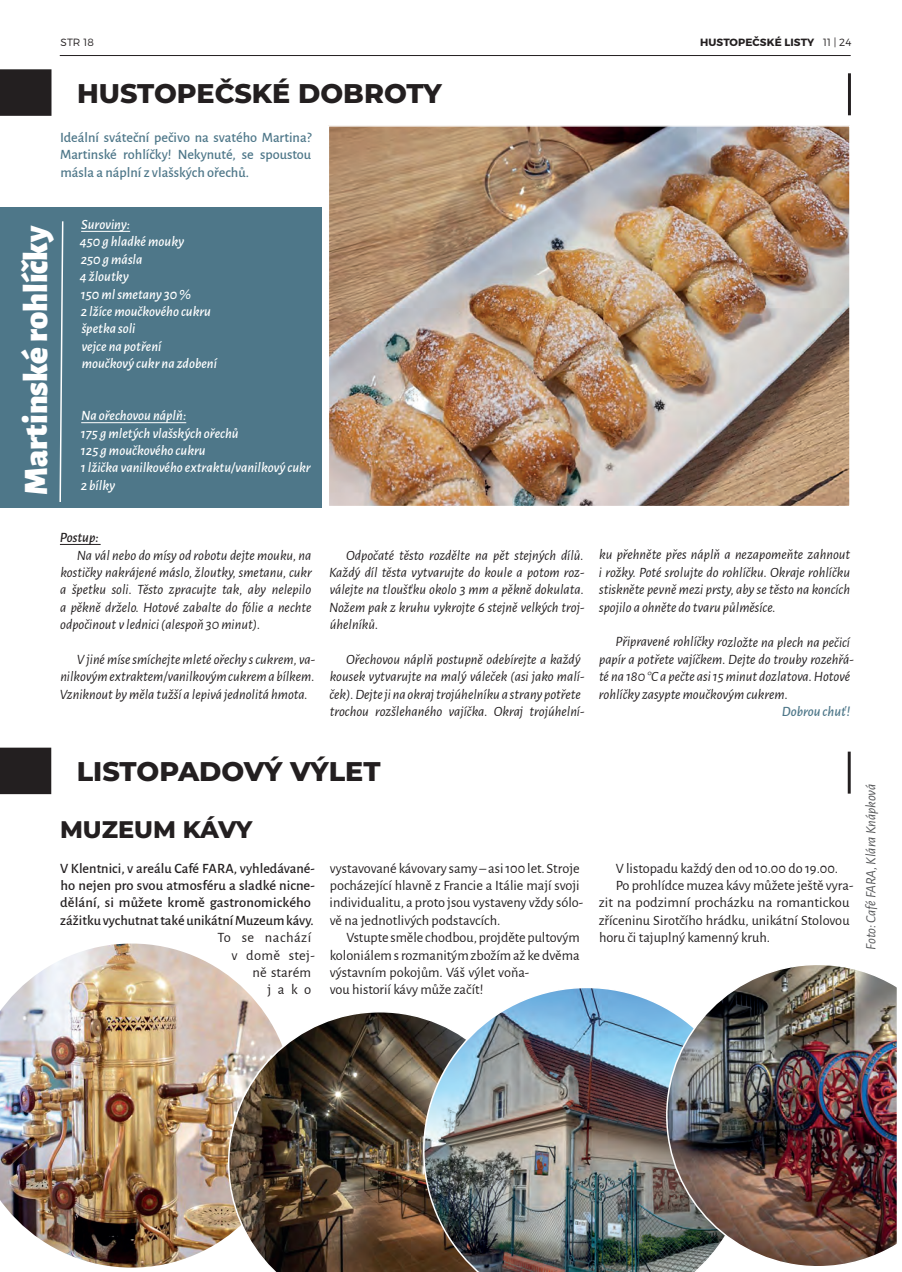
<style>
.page{position:relative;width:902px;height:1272px;background:#fff}
.page>*{position:absolute;margin:0;border:0;box-sizing:border-box;transform-origin:0 0}
.t1{font:900 34.5px "Alegreya Sans";color:#fff}
.t2{font:800 27px "Montserrat";color:#231f20}
.t3{font:800 24px "Montserrat";color:#231f20}
.t4{font:italic 14.25px/17.4px "Alegreya Sans";color:#231f20;text-align:justify}
.t5{font:14.25px/17.4px "Alegreya Sans";color:#231f20}
.t6{font:italic 500 14.25px/17.4px "Alegreya Sans";color:#fff}
.t7{font:500 14.25px/17.4px "Alegreya Sans";color:#231f20}
.t8{font:500 14.25px/17.4px "Alegreya Sans";color:#4e7789;text-align:justify}
.t9{font:14.25px/17.4px "Alegreya Sans";letter-spacing:.025em;color:#231f20;text-align:right}
.t10{font:italic 14.25px "Alegreya Sans";color:#57585a}
.t11{font:italic 500 14.25px "Alegreya Sans";color:#4e7789}
.t12{font:italic 500 14.25px "Alegreya Sans";color:#231f20}
.t13{font:700 10.5px "Montserrat";letter-spacing:.01em;color:#231f20}
.t14{font:300 10.5px "Montserrat";color:#231f20}
.s1{font-weight:300}
</style>
<div class="page">
<hr style="left:60px;top:55px;width:791px;height:1px;background:#231f20">
<div style="left:0;top:748px;width:51px;height:46px;background:#231f20"></div>
<hr style="left:848px;top:752px;width:3px;height:42px;background:#231f20">
<div style="left:0;top:69px;width:51px;height:47px;background:#231f20"></div>
<hr style="left:848px;top:73px;width:3px;height:42px;background:#231f20">
<img style="left:0;top:943px;width:263px;height:324px">
<img style="left:228px;top:1011px;width:195px;height:261px">
<img style="left:423px;top:988px;width:276px;height:284px">
<img style="left:665px;top:965px;width:232px;height:303px">
<img style="left:331px;top:128px;width:517px;height:376px">
<div style="left:328px;top:125px;width:523px;height:382px;border:2px solid #fff"></div>
<div style="left:0;top:207px;width:322px;height:300px;background:#4e7789"></div>
<hr style="left:81px;top:231px;width:49px;height:1px;background:#fff">
<hr style="left:81px;top:422px;width:105px;height:1px;background:#fff">
<svg style="left:59px;top:221px;width:5px;height:281px"></svg>
<hr style="left:60px;top:544px;width:41px;height:1px;background:#231f20">
<p class="t14" style="left:61px;top:36px;width:35px">STR 18</p>
<p class="t13" style="left:700px;top:36px;width:153px">HUSTOPEČSKÉ LISTY <span class="s1">11 | 24</span></p>
<h2 class="t2" style="left:77px;top:78px;width:366px">HUSTOPEČSKÉ DOBROTY</h2>
<p class="t8" style="left:60px;top:129px;width:253px">Ideální sváteční pečivo na svatého Martina?<br>Martinské rohlíčky! Nekynuté, se spoustou másla a náplní z vlašských ořechů.</p>
<p class="t6" style="left:80px;top:216px;width:139px">Suroviny:<br>450 g hladké mouky<br>250 g másla<br>4 žloutky<br>150 ml smetany 30 %<br>2 lžíce moučkového cukru špetka soli<br>vejce na potření<br>moučkový cukr na zdobení</p>
<p class="t6" style="left:81px;top:407px;width:231px">Na ořechovou náplň:<br>175 g mletých vlašských ořechů<br>125 g moučkového cukru<br>1 lžička vanilkového extraktu/vanilkový cukr</p>
<h1 class="t1" style="left:16px;top:495px;width:271px;rotate:-90deg">Martinské rohlíčky</h1>
<p class="t6" style="left:81px;top:477px;width:36px">2 bílky</p>
<p class="t12" style="left:60px;top:529px;width:40px">Postup:</p>
<p class="t4" style="left:60px;top:546px;width:253px;text-indent:17px">Na vál nebo do mísy od robotu dejte mouku, na kostičky nakrájené máslo, žloutky, smetanu, cukr a špetku soli. Těsto zpracujte tak, aby nelepilo a pěkně drželo. Hotové zabalte do fólie a nechte odpočinout v lednici (alespoň 30 minut).</p>
<p class="t4" style="left:60px;top:651px;width:257px;text-indent:17px">V jiné míse smíchejte mleté ořechy s cukrem, va&shy;nilkovým extraktem/vanilkovým cukrem a bílkem.<br>Vzniknout by měla tužší a lepivá jednolitá hmota.</p>
<p class="t4" style="left:329px;top:546px;width:257px;text-indent:17px">Odpočaté těsto rozdělte na pět stejných dílů.<br>Každý díl těsta vytvarujte do koule a potom roz&shy;válejte na tloušťku okolo 3 mm a pěkně dokulata.<br>Nožem pak z kruhu vykrojte 6 stejně velkých troj&shy;úhelníků.</p>
<p class="t4" style="left:329px;top:651px;width:257px;text-align:left;text-indent:17px">Ořechovou náplň postupně odebírejte a každý kousek vytvarujte na malý váleček (asi jako malí&shy;ček). Dejte ji na okraj trojúhelníku a strany potřete trochou rozšlehaného vajíčka. Okraj trojúhelní-</p>
<p class="t4" style="left:599px;top:546px;width:253px">ku přehněte přes náplň a nezapomeňte zahnout i rožky. Poté srolujte do rohlíčku. Okraje rohlíčku stiskněte pevně mezi prsty, aby se těsto na koncích spojilo a ohněte do tvaru půlměsíce.</p>
<p class="t4" style="left:599px;top:633px;width:256px;text-align:left;text-indent:17px">Připravené rohlíčky rozložte na plech na pečicí papír a potřete vajíčkem. Dejte do trouby rozehřá&shy;té na 180 °C a pečte asi 15 minut dozlatova. Hotové rohlíčky zasypte moučkovým cukrem.</p>
<p class="t11" style="left:782px;top:703px;width:70px">Dobrou chuť!</p>
<h2 class="t2" style="left:77px;top:756px;width:305px">LISTOPADOVÝ VÝLET</h2>
<h3 class="t3" style="left:60px;top:815px;width:194px">MUZEUM KÁVY</h3>
<p class="t7" style="left:60px;top:860px;width:256px">V Klentnici, v areálu Café FARA, vyhledávané&shy;ho nejen pro svou atmosféru a sladké nicne&shy;dělání, si můžete kromě gastronomického zážitku vychutnat také unikátní Muzeum kávy.</p>
<p class="t9" style="left:217px;top:929px;width:99px">To se nachází v domě stej&shy;ně starém jako</p>
<p class="t5" style="left:330px;top:860px;width:255px">vystavované kávovary samy – asi 100 let. Stroje pocházející hlavně z Francie a Itálie mají svoji individualitu, a proto jsou vystaveny vždy sólo&shy;vě na jednotlivých podstavcích.</p>
<p class="t5" style="left:330px;top:929px;width:251px;text-indent:17px">Vstupte směle chodbou, projděte pultovým koloniálem s rozmanitým zbožím až ke dvěma výstavním pokojům. Váš výlet voňa-<br>vou historií kávy může začít!</p>
<p class="t5" style="left:616px;top:860px;width:224px">V listopadu každý den od 10.00 do 19.00.</p>
<p class="t5" style="left:616px;top:877px;width:239px">Po prohlídce muzea kávy můžete ještě vyra-</p>
<p class="t5" style="left:599px;top:894px;width:252px">zit na podzimní procházku na romantickou</p>
<p class="t5" style="left:599px;top:912px;width:252px">zříceninu Sirotčího hrádku, unikátní Stolovou</p>
<p class="t5" style="left:599px;top:929px;width:173px">horu či tajuplný kamenný kruh.</p>
<p class="t10" style="left:862px;top:950px;width:167px;rotate:-90deg">Foto: Café FARA, Klára Knápková</p>
</div>
